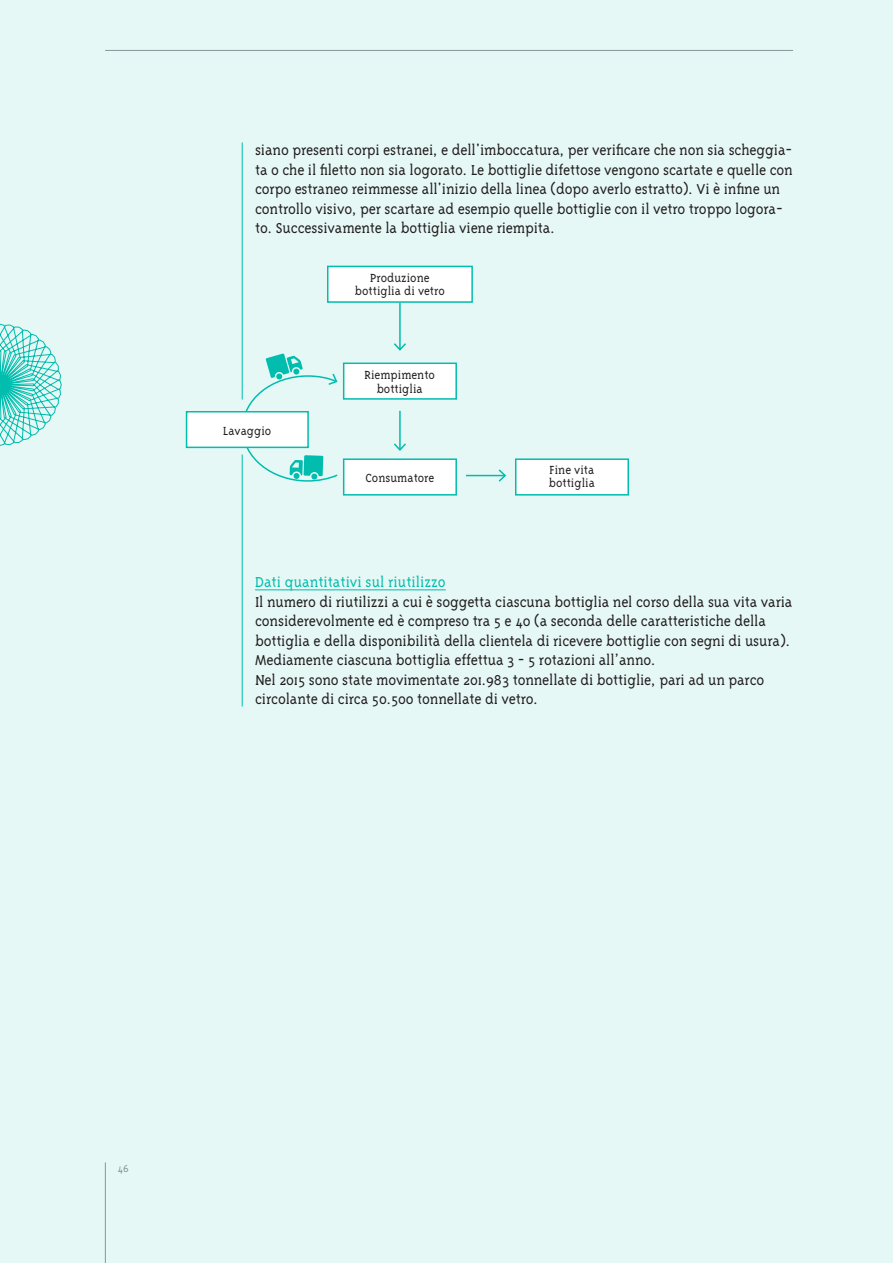
<style>
.page{position:relative;width:893px;height:1263px;background:#e6f8f6}
.page>*{position:absolute;margin:0;border:0;box-sizing:border-box;transform-origin:0 0}
.t1{font:300 16.5px/19.5px "Triplex Serif";letter-spacing:-.01em;color:#231f20}
.t2{font:300 16.5px "Triplex Serif";color:#00bdad}
.t3{font:300 13.5px/13.5px "Triplex Serif";color:#231f20;text-align:center}
.t4{font:300 12px "Triplex Serif";color:#939598}
</style>
<div class="page">
<div style="left:327px;top:266px;width:146px;height:37px;background:#fff;border:2px solid #00bdad"></div>
<div style="left:343px;top:363px;width:114px;height:37px;background:#fff;border:2px solid #00bdad"></div>
<div style="left:343px;top:458px;width:114px;height:38px;background:#fff;border:2px solid #00bdad"></div>
<div style="left:515px;top:458px;width:114px;height:38px;background:#fff;border:2px solid #00bdad"></div>
<hr style="left:399px;top:303px;width:2px;height:47px;background:#00bdad">
<svg style="left:394px;top:342px;width:12px;height:9px"></svg>
<hr style="left:399px;top:411px;width:2px;height:39px;background:#00bdad">
<svg style="left:394px;top:442px;width:12px;height:9px"></svg>
<hr style="left:466px;top:475px;width:39px;height:1px;background:#00bdad">
<svg style="left:497px;top:469px;width:10px;height:13px"></svg>
<div style="left:186px;top:411px;width:123px;height:37px;background:#fff;border:2px solid #00bdad"></div>
<hr style="left:255px;top:589px;width:191px;height:1px;background:#00bdad">
<hr style="left:242px;top:142px;width:1px;height:257px;background:#00bdad">
<hr style="left:242px;top:454px;width:1px;height:252px;background:#00bdad">
<svg style="left:241px;top:353px;width:97px;height:129px"></svg>
<svg style="left:0;top:324px;width:62px;height:122px"></svg>
<p class="t1" style="left:255px;top:140px;width:539px">siano presenti corpi estranei, e dell'imboccatura, per verificare che non sia scheggia&shy;ta o che il filetto non sia logorato. Le bottiglie difettose vengono scartate e quelle con corpo estraneo reimmesse all'inizio della linea (dopo averlo estratto). Vi è infine un controllo visivo, per scartare ad esempio quelle bottiglie con il vetro troppo logora&shy;to. Successivamente la bottiglia viene riempita.</p>
<p class="t3" style="left:355px;top:271px;width:91px">Produzione bottiglia di vetro</p>
<p class="t3" style="left:223px;top:424px;width:50px">Lavaggio</p>
<p class="t3" style="left:365px;top:368px;width:72px">Riempimento bottiglia</p>
<p class="t3" style="left:365px;top:471px;width:70px">Consumatore</p>
<p class="t3" style="left:549px;top:463px;width:48px;text-align:left">Fine vita bottiglia</p>
<p class="t2" style="left:255px;top:573px;width:192px">Dati quantitativi sul riutilizzo</p>
<p class="t1" style="left:255px;top:592px;width:539px">Il numero di riutilizzi a cui è soggetta ciascuna bottiglia nel corso della sua vita varia considerevolmente ed è compreso tra 5 e 40 (a seconda delle caratteristiche della bottiglia e della disponibilità della clientela di ricevere bottiglie con segni di usura).<br>Mediamente ciascuna bottiglia effettua 3 - 5 rotazioni all’anno.<br>Nel 2015 sono state movimentate 201.983 tonnellate di bottiglie, pari ad un parco circolante di circa 50.500 tonnellate di vetro.</p>
<p class="t4" style="left:117px;top:1161px;width:13px">46</p>
</div>
